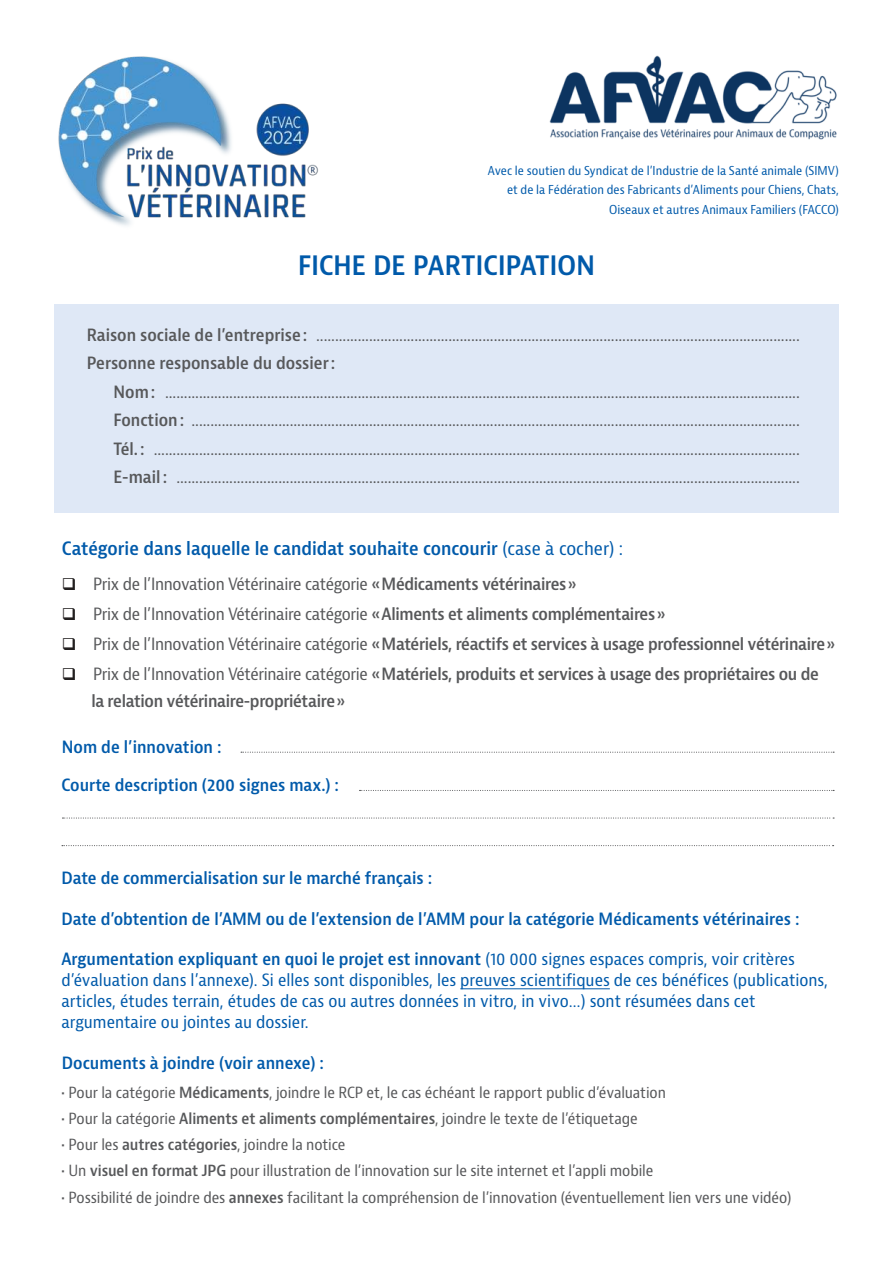
<style>
.page{position:relative;width:893px;height:1263px;background:#fff}
.page>*{position:absolute;margin:0;border:0;box-sizing:border-box;transform-origin:0 0}
.t1{font:600 condensed 28.5px "Bernina Sans";letter-spacing:-.02em;color:#005aaa}
.t2{font:600 condensed 18px "Bernina Sans";color:#005aaa}
.t3{font:condensed 16.5px/28.5px "Bernina Sans";letter-spacing:-.02em;color:#57585a}
.t4{font:condensed 16.5px/21px "Bernina Sans";color:#005aaa}
.t5{font:600 condensed 16.5px/27px "Bernina Sans";letter-spacing:-.02em;color:#57585a}
.t6{font:600 condensed 16.5px "Bernina Sans";color:#005aaa}
.t7{font:condensed 15px "Bernino Sans";letter-spacing:-.005em;color:#57585a}
.t8{font:condensed 12px/19.5px "Bernina Sans";color:#005aaa;text-align:right}
.s1{font-weight:600}
.s2{font-weight:400}
.s3{color:#221f1f}
</style>
<div class="page">
<img style="left:58px;top:56px;width:260px;height:170px">
<div style="left:54px;top:304px;width:785px;height:209px;background:#dfe8f6"></div>
<svg style="left:241px;top:752px;width:593px;height:1px"></svg>
<hr style="left:460px;top:988px;width:150px;height:1px;background:#005aaa">
<svg style="left:359px;top:790px;width:475px;height:1px"></svg>
<svg style="left:62px;top:817px;width:772px;height:2px"></svg>
<svg style="left:62px;top:845px;width:772px;height:1px"></svg>
<img style="left:549px;top:55px;width:288px;height:85px">
<p class="t8" style="left:488px;top:161px;width:353px">Avec le soutien du Syndicat de l’Industrie de la Santé animale (SIMV) et de la Fédération des Fabricants d’Aliments pour Chiens, Chats,<br>Oiseaux et autres Animaux Familiers (FACCO)</p>
<h1 class="t1" style="left:298px;top:248px;width:299px">FICHE DE PARTICIPATION</h1>
<p class="t3" style="left:87px;top:321px;width:714px"><span class="s1">Raison sociale de l’entreprise :</span> ................................................................................................................................<br><span class="s1">Personne responsable du dossier :</span></p>
<p class="t3" style="left:114px;top:378px;width:688px;text-align:justify"><span class="s1">Nom :</span> ........................................................................................................................................................................<br><span class="s1">Fonction :</span> .................................................................................................................................................................<br><span class="s1">Tél. :</span> ...........................................................................................................................................................................<br><span class="s1">E-mail :</span> .....................................................................................................................................................................</p>
<p class="t2" style="left:62px;top:537px;width:563px">Catégorie dans laquelle le candidat souhaite concourir <span class="s2">(case à cocher) :</span></p>
<p class="t3" style="left:62px;top:571px;width:516px"><span class="s3">❑</span> Prix de l’Innovation Vétérinaire catégorie <span class="s1">« Médicaments vétérinaires »</span></p>
<p class="t3" style="left:62px;top:601px;width:605px"><span class="s3">❑</span> Prix de l’Innovation Vétérinaire catégorie <span class="s1">« Aliments et aliments complémentaires »</span></p>
<p class="t5" style="left:62px;top:630px;width:775px"><span class="s3">❑</span> <span class="s2">Prix de l’Innovation Vétérinaire catégorie</span> « Matériels, réactifs et services à usage professionnel vétérinaire »</p>
<p class="t5" style="left:91px;top:660px;width:729px;text-indent:-29px"><span class="s3">❑</span> <span class="s2">Prix de l’Innovation Vétérinaire catégorie</span> « Matériels, produits et services à usage des propriétaires ou de la relation vétérinaire-propriétaire »</p>
<p class="t6" style="left:62px;top:737px;width:161px">Nom de l’innovation :</p>
<p class="t6" style="left:61px;top:775px;width:279px">Courte description (200 signes max.) :</p>
<p class="t6" style="left:61px;top:869px;width:372px">Date de commercialisation sur le marché français :</p>
<p class="t6" style="left:61px;top:909px;width:740px">Date d’obtention de l’AMM ou de l’extension de l’AMM pour la catégorie Médicaments vétérinaires :</p>
<p class="t4" style="left:61px;top:949px;width:768px"><span class="s1">Argumentation expliquant en quoi le projet est innovant</span> (10 000 signes espaces compris, voir critères d’évaluation dans l’annexe). Si elles sont disponibles, les preuves scientifiques de ces bénéfices (publications, articles, études terrain, études de cas ou autres données in vitro, in vivo…) sont résumées dans cet argumentaire ou jointes au dossier.</p>
<p class="t6" style="left:62px;top:1053px;width:264px">Documents à joindre (voir annexe) :</p>
<p class="t7" style="left:61px;top:1083px;width:606px">• Pour la catégorie <span class="s1">Médicaments</span>, joindre le RCP et, le cas échéant le rapport public d’évaluation</p>
<p class="t7" style="left:61px;top:1110px;width:578px">• Pour la catégorie <span class="s1">Aliments et aliments complémentaires</span>, joindre le texte de l’étiquetage</p>
<p class="t7" style="left:61px;top:1136px;width:286px">• Pour les <span class="s1">autres catégories</span>, joindre la notice</p>
<p class="t7" style="left:61px;top:1162px;width:594px">• Un <span class="s1">visuel en format JPG</span> pour illustration de l’innovation sur le site internet et l’appli mobile</p>
<p class="t7" style="left:61px;top:1188px;width:731px">• Possibilité de joindre des <span class="s1">annexes</span> facilitant la compréhension de l’innovation (éventuellement lien vers une vidéo)</p>
</div>
